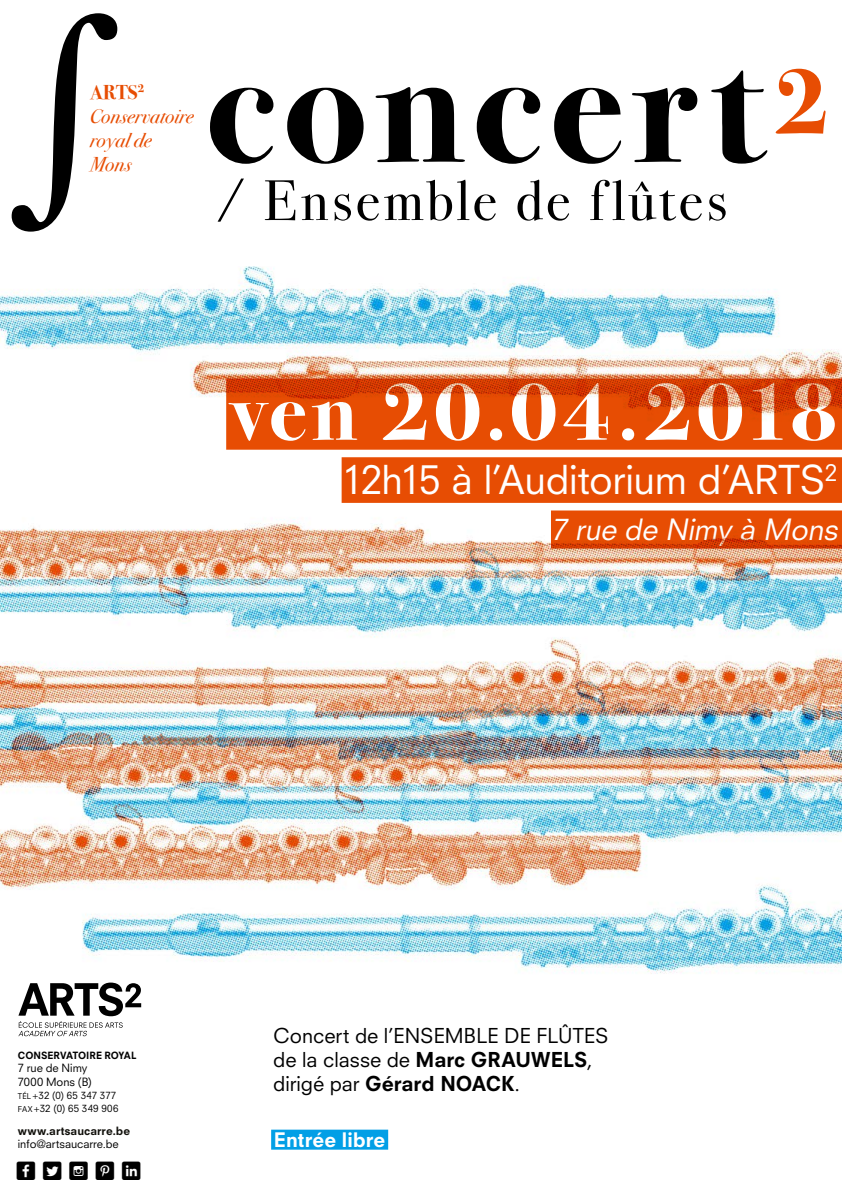
<style>
.page{position:relative;width:842px;height:1191px;background:#fff}
.page>*{position:absolute;margin:0;border:0;box-sizing:border-box;transform-origin:0 0}
.t1{font:700 166.1px "Bodoni Svty Two ITCTT";letter-spacing:.055em;color:#000}
.t2{font:700 84.6px "Bodoni Svty Two ITCTT";letter-spacing:.055em;color:#fff}
.t3{font:57px "Bodoni Svty Two ITCTT";letter-spacing:.055em;color:#000}
.t4{font:38.8px "Neuzeit SLT Std";letter-spacing:-.01em;color:#fff}
.t5{font:italic 28.6px "Neuzeit SLT Std";color:#fff}
.t6{font:26.7px "Social Shapes";color:#000}
.t7{font:20px "Neuzeit SLT Std";color:#000}
.t8{font:italic 20px "Bodoni Svty Two ITCTT";color:#e74d03}
.t9{font:800 20px "Neuzeit SLT Std";letter-spacing:-.005em;color:#000}
.t10{font:700 20px "Bodoni Svty Two ITCTT";color:#e74d03}
.t11{font:800 19.5px "Neuzeit SLT Std";letter-spacing:.005em;color:#fff}
.t12{font:11.1px "Neuzeit SLT Std";letter-spacing:-.005em;color:#000}
.t13{font:800 11.1px "Neuzeit SLT Std";letter-spacing:.005em;color:#12110c}
.t14{font:9.7px "Neuzeit SLT Std";letter-spacing:.025em;color:#000}
.t15{font:800 9.7px "Neuzeit SLT Std";letter-spacing:-.005em;color:#000}
.s1{font-size:7.8px}
.s2{font-weight:800}
.s3{font-weight:400}
</style>
<div class="page">
<img style="left:0;top:266px;width:842px;height:708px">
<div style="left:271px;top:1129px;width:117px;height:20px;background:#029fe6"></div>
<svg style="left:18px;top:982px;width:123px;height:54px"></svg>
<svg style="left:226px;top:378px;width:616px;height:72px;background:#e04805"></svg>
<div style="left:342px;top:457px;width:500px;height:46px;background:#e74d03"></div>
<div style="left:551px;top:510px;width:291px;height:38px;background:#e74d03"></div>
<p class="t10" style="left:90px;top:76px;width:56px">ARTS<sup>2</sup></p>
<p class="t8" style="left:90px;top:99px;width:105px">Conservatoire</p>
<p class="t8" style="left:90px;top:123px;width:63px">royal de</p>
<p class="t8" style="left:90px;top:147px;width:43px">Mons</p>
<p class="t1" style="left:206px;top:-32px;width:624px">concert<sup>2</sup></p>
<p class="t3" style="left:217px;top:154px;width:512px">/ Ensemble de flûtes</p>
<h2 class="t2" style="left:231px;top:341px;width:608px">ven 20.04.2018</h2>
<h3 class="t4" style="left:342px;top:456px;width:497px">12h15 à l’Auditorium d’ARTS<sup>2</sup></h3>
<h3 class="t5" style="left:551px;top:512px;width:294px">7 rue de Nimy à Mons</h3>
<p class="t15" style="left:18px;top:1049px;width:120px">CONSERVATOIRE ROYAL</p>
<p class="t12" style="left:18px;top:1061px;width:71px">7 rue de Nimy</p>
<p class="t12" style="left:18px;top:1074px;width:76px">7000 Mons (B)</p>
<p class="t14" style="left:18px;top:1089px;width:100px"><span class="s1">tél</span> +32 (0) 65 347 377</p>
<p class="t14" style="left:18px;top:1103px;width:102px"><span class="s1">fax</span> +32 (0) 65 349 906</p>
<p class="t13" style="left:18px;top:1123px;width:114px">www.artsaucarre.be</p>
<p class="t12" style="left:18px;top:1137px;width:102px">info@artsaucarre.be</p>
<p class="t6" style="left:16px;top:1154px;width:126px">M N P Q S</p>
<p class="t7" style="left:273px;top:1023px;width:337px">Concert de l’ENSEMBLE DE FLÛTES</p>
<p class="t7" style="left:273px;top:1047px;width:321px">de la classe de <span class="s2">Marc GRAUWELS</span>,</p>
<p class="t9" style="left:273px;top:1071px;width:248px"><span class="s3">dirigé par</span> Gérard NOACK<span class="s3">.</span></p>
<p class="t11" style="left:274px;top:1127px;width:113px">Entrée libre</p>
</div>
